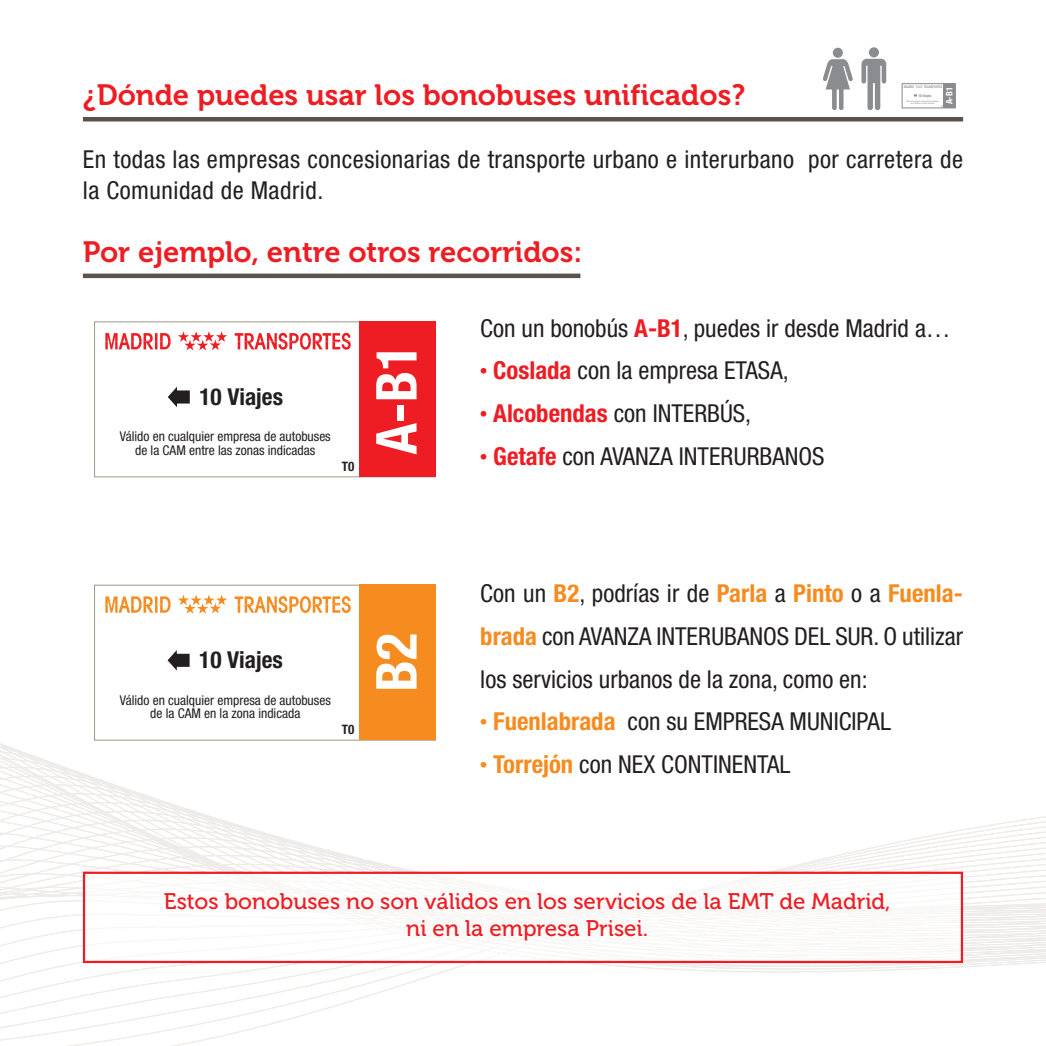
<style>
.page{position:relative;width:1046px;height:1046px;background:#fff}
.page>*{position:absolute;margin:0;border:0;box-sizing:border-box;transform-origin:0 0}
.t1{font:700 condensed 56.48px "Helvetica Neue LT Std";color:#fff}
.t2{font:29.25px "Museo 700";color:#ee1d23}
.t3{font:condensed 24.75px/42.8px "Helvetica Neue LT Std";color:#231f20}
.t4{font:condensed 24.75px/31.5px "Helvetica Neue LT Std";letter-spacing:.02em;color:#231f20}
.t5{font:700 condensed 23.4px "Helvetica Neue LT Std";color:#231f20}
.t6{font:22.5px/27px "Museo 500";color:#ee1d23;text-align:center}
.t7{font:condensed 13.5px/13.5px "Helvetica Neue LT Std";color:#231f20;text-align:center}
.t8{font:700 condensed 13.05px "Helvetica Neue LT Std";color:#231f20}
.t9{font:700 condensed 8.78px "Helvetica Neue LT Std";color:#fff}
.t10{font:700 condensed 3.6px "Helvetica Neue LT Std";color:#8a8c8f}
.s1{font-weight:700;color:#ee1d23}
.s2{font-weight:700;font-size:29.25px;color:#ee1d23}
.s3{font-weight:700;color:#f68b1f}
.s4{font-weight:700;font-size:29.25px;color:#f68b1f}
</style>
<div class="page">
<svg style="left:0;top:918px;width:1046px;height:128px"></svg>
<svg style="left:0;top:740px;width:1046px;height:103px"></svg>
<svg style="left:443px;top:843px;width:603px;height:78px"></svg>
<svg style="left:0;top:788px;width:443px;height:123px"></svg>
<svg style="left:861px;top:59px;width:25px;height:51px"></svg>
<div style="left:869px;top:47px;width:10px;height:10px;background:#8a8c8f;border-radius:50%"></div>
<div style="left:833px;top:48px;width:10px;height:10px;background:#8a8c8f;border-radius:50%"></div>
<svg style="left:823px;top:59px;width:30px;height:51px"></svg>
<svg style="left:902px;top:83px;width:54px;height:25px"></svg>
<svg style="left:902px;top:84px;width:53px;height:24px"></svg>
<div style="left:83px;top:117px;width:880px;height:5px;background:#5d514e"></div>
<img style="left:86px;top:875px;width:874px;height:85px">
<div style="left:83px;top:872px;width:880px;height:91px;border:2px solid #ee1d23"></div>
<div style="left:94px;top:322px;width:342px;height:155px;background:#fff;border:1px solid #a19689"></div>
<div style="left:359px;top:321px;width:76px;height:156px;background:#ee1d23"></div>
<svg style="left:168px;top:387px;width:22px;height:20px"></svg>
<svg style="left:105px;top:331px;width:246px;height:19px"></svg>
<div style="left:94px;top:585px;width:342px;height:155px;background:#fff;border:1px solid #a19689"></div>
<div style="left:359px;top:585px;width:76px;height:155px;background:#f68b1f"></div>
<svg style="left:105px;top:595px;width:246px;height:19px"></svg>
<svg style="left:168px;top:650px;width:22px;height:21px"></svg>
<hr style="left:83px;top:274px;width:497px;height:4px;background:#5d514e">
<p class="t2" style="left:83px;top:78px;width:664px">¿Dónde puedes usar los bonobuses unificados?</p>
<p class="t4" style="left:83px;top:146px;width:882px">En todas las empresas concesionarias de transporte urbano e interurbano por carretera de la Comunidad de Madrid.</p>
<p class="t9" style="left:946px;top:104px;width:19px;rotate:-90deg">A-B1</p>
<p class="t10" style="left:918px;top:94px;width:15px">10 Viajes</p>
<p class="t2" style="left:83px;top:235px;width:501px">Por ejemplo, entre otros recorridos:</p>
<p class="t5" style="left:199px;top:388px;width:85px">10 Viajes</p>
<p class="t7" style="left:120px;top:431px;width:213px">Válido en cualquier empresa de autobuses de la CAM entre las zonas indicadas</p>
<p class="t8" style="left:342px;top:462px;width:14px">T0</p>
<h1 class="t1" style="left:376px;top:454px;width:112px;rotate:-90deg">A-B1</h1>
<p class="t5" style="left:199px;top:652px;width:85px">10 Viajes</p>
<p class="t7" style="left:120px;top:694px;width:213px">Válido en cualquier empresa de autobuses de la CAM en la zona indicada</p>
<p class="t8" style="left:342px;top:725px;width:14px">T0</p>
<h1 class="t1" style="left:376px;top:692px;width:60px;rotate:-90deg">B2</h1>
<p class="t3" style="left:480px;top:309px;width:472px">Con un bonobús <span class="s1">A-B1</span>, puedes ir desde Madrid a… <span class="s2">·</span> <span class="s1">Coslada</span> con la empresa ETASA,<br><span class="s2">·</span> <span class="s1">Alcobendas</span> con INTERBÚS,<br><span class="s2">·</span> <span class="s1">Getafe</span> con AVANZA INTERURBANOS</p>
<p class="t3" style="left:480px;top:574px;width:484px">Con un <span class="s3">B2</span>, podrías ir de <span class="s3">Parla</span> a <span class="s3">Pinto</span> o a <span class="s3">Fuenla&shy;brada</span> con AVANZA INTERUBANOS DEL SUR. O utilizar los servicios urbanos de la zona, como en:<br><span class="s4">·</span> <span class="s3">Fuenlabrada</span> con su EMPRESA MUNICIPAL<br><span class="s4">·</span> <span class="s3">Torrejón</span> con NEX CONTINENTAL</p>
<p class="t6" style="left:164px;top:890px;width:728px">Estos bonobuses no son válidos en los servicios de la EMT de Madrid, ni en la empresa Prisei.</p>
</div>
